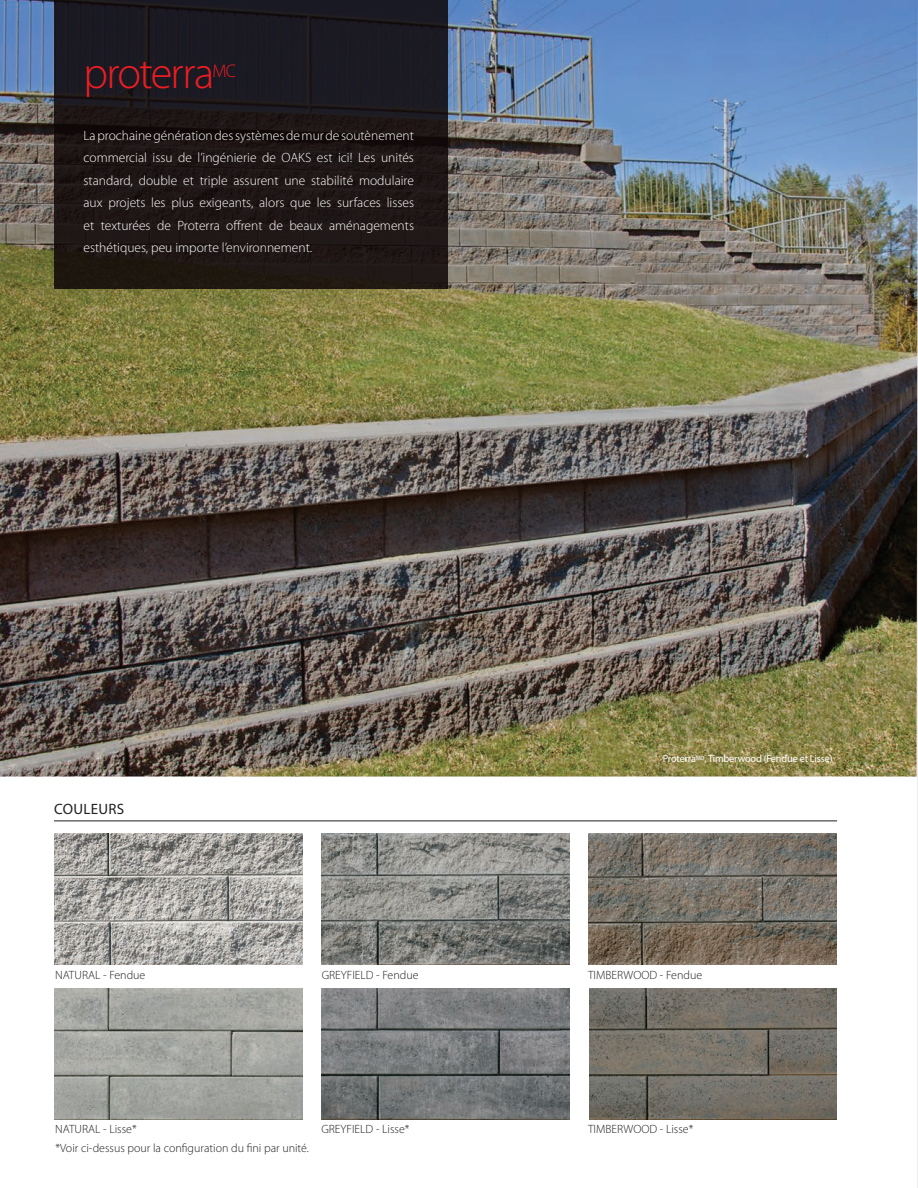
<style>
.page{position:relative;width:918px;height:1188px;background:#fff}
.page>*{position:absolute;margin:0;border:0;box-sizing:border-box;transform-origin:0 0}
.t1{font:300 45px "Myriad Pro";letter-spacing:-.04em;color:#ee1d23}
.t2{font:300 18.3px "Myriad Pro";color:#ee1d23}
.t3{font:15px "Myriad Pro";letter-spacing:.02em;color:#231f20}
.t4{font:300 13.5px/22.5px "Myriad Pro";color:#fff;text-align:justify}
.t5{font:300 12px "Myriad Pro";color:#231f20}
.t6{font:10.5px "Myriad Pro";letter-spacing:-.02em;color:#fff}
</style>
<div class="page">
<hr style="left:917px;top:0;width:1px;height:1188px;background:#ececee">
<img style="left:0;top:0;width:918px;height:777px">
<div style="left:54px;top:0;width:393px;height:288px;background:#1c1818"></div>
<hr style="left:54px;top:821px;width:783px;height:1px;background:#231f20">
<img style="left:54px;top:834px;width:249px;height:131px">
<img style="left:321px;top:834px;width:249px;height:131px">
<img style="left:588px;top:834px;width:249px;height:131px">
<img style="left:54px;top:988px;width:249px;height:131px">
<img style="left:321px;top:988px;width:249px;height:131px">
<img style="left:589px;top:988px;width:248px;height:131px">
<p class="t1" style="left:84px;top:48px;width:132px">proterra</p>
<p class="t2" style="left:212px;top:61px;width:25px">MC</p>
<p class="t4" style="left:84px;top:124px;width:332px">La prochaine génération des systèmes de mur de soutènement commercial issu de l’ingénierie de OAKS est ici! Les unités standard, double et triple assurent une stabilité modulaire aux projets les plus exigeants, alors que les surfaces lisses et texturées de Proterra offrent de beaux aménagements esthétiques, peu importe l’environnement.</p>
<p class="t3" style="left:54px;top:800px;width:72px">COULEURS</p>
<p class="t6" style="left:663px;top:752px;width:171px">Proterra<sup>MD</sup>, Timberwood (Fendue et Lisse)</p>
<p class="t5" style="left:55px;top:968px;width:92px">NATURAL - Fendue</p>
<p class="t5" style="left:322px;top:968px;width:98px">GREYFIELD - Fendue</p>
<p class="t5" style="left:588px;top:968px;width:116px">TIMBERWOOD - Fendue</p>
<p class="t5" style="left:55px;top:1123px;width:83px">NATURAL - Lisse*</p>
<p class="t5" style="left:321px;top:1123px;width:90px">GREYFIELD - Lisse*</p>
<p class="t5" style="left:588px;top:1123px;width:107px">TIMBERWOOD - Lisse*</p>
<p class="t5" style="left:56px;top:1142px;width:255px">*Voir ci-dessus pour la configuration du fini par unité.</p>
</div>
